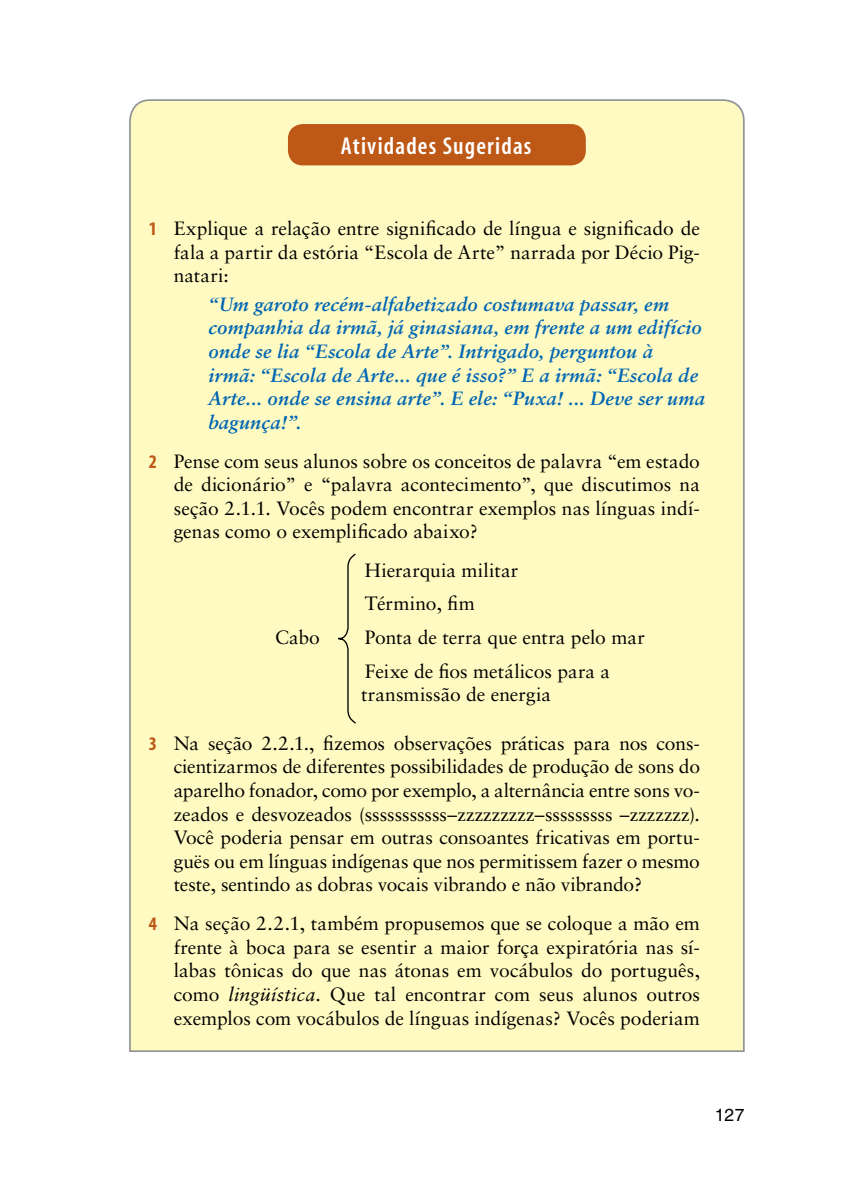
<style>
.page{position:relative;width:844px;height:1191px;background:#fff}
.page>*{position:absolute;margin:0;border:0;box-sizing:border-box;transform-origin:0 0}
.t1{font:600 condensed 24.5px "Myriad";letter-spacing:.05em;color:#fff}
.t2{font:19.25px/23.6px "Sabon";color:#000;text-align:justify}
.t3{font:italic 700 19.25px/23.6px "Sabon";letter-spacing:.01em;color:#0066b3}
.t4{font:17.5px "Helvetica";color:#000}
.s1{font-family:"Myriad";font-weight:700;font-stretch:condensed;color:#be5817}
.s2{font-style:italic}
</style>
<div class="page">
<div style="left:129px;top:99px;width:616px;height:953px;background:#fffac1"></div>
<div style="left:288px;top:124px;width:297px;height:41px;background:#be5817;border-radius:15px"></div>
<svg style="left:331px;top:553px;width:26px;height:171px;background:#f0ecb6"></svg>
<p class="t1" style="left:341px;top:133px;width:192px">Atividades Sugeridas</p>
<p class="t2" style="left:174px;top:216px;width:527px;text-indent:-25px"><span class="s1">1</span> Explique a relação entre significado de língua e significado de fala a partir da estória “Escola de Arte” narrada por Décio Pig&shy;natari:</p>
<p class="t3" style="left:208px;top:292px;width:498px">“Um garoto recém-alfabetizado costumava passar, em companhia da irmã, já ginasiana, em frente a um edifício onde se lia “Escola de Arte”. Intrigado, perguntou à<br>irmã: “Escola de Arte... que é isso?” E a irmã: “Escola de Arte... onde se ensina arte”. E ele: “Puxa! ... Deve ser uma bagunça!”.</p>
<p class="t2" style="left:174px;top:449px;width:527px;text-indent:-25px"><span class="s1">2</span> Pense com seus alunos sobre os conceitos de palavra “em estado de dicionário” e “palavra acontecimento”, que discutimos na seção 2.1.1. Vocês podem encontrar exemplos nas línguas indí&shy;genas como o exemplificado abaixo?</p>
<p class="t2" style="left:365px;top:553px;width:155px;line-height:33.6px">Hierarquia militar<br>Término, fim</p>
<p class="t2" style="left:275px;top:625px;width:46px">Cabo</p>
<p class="t2" style="left:365px;top:620px;width:281px;line-height:33.6px">Ponta de terra que entra pelo mar<br>Feixe de fios metálicos para a</p>
<p class="t2" style="left:361px;top:682px;width:191px">transmissão de energia</p>
<p class="t2" style="left:174px;top:731px;width:527px;text-indent:-25px"><span class="s1">3</span> Na seção 2.2.1., fizemos observações práticas para nos cons&shy;cientizarmos de diferentes possibilidades de produção de sons do aparelho fonador, como por exemplo, a alternância entre sons vo&shy;zeados e desvozeados (sssssssssss–zzzzzzzzz–sssssssss –zzzzzzz).<br>Você poderia pensar em outras consoantes fricativas em portu&shy;guës ou em línguas indígenas que nos permitissem fazer o mesmo teste, sentindo as dobras vocais vibrando e não vibrando?</p>
<p class="t2" style="left:174px;top:911px;width:527px;text-indent:-25px"><span class="s1">4</span> Na seção 2.2.1, também propusemos que se coloque a mão em frente à boca para se esentir a maior força expiratória nas sí&shy;labas tônicas do que nas átonas em vocábulos do português, como <span class="s2">lingüística</span>. Que tal encontrar com seus alunos outros exemplos com vocábulos de línguas indígenas? Vocês poderiam</p>
<p class="t4" style="left:714px;top:1104px;width:31px">127</p>
</div>
